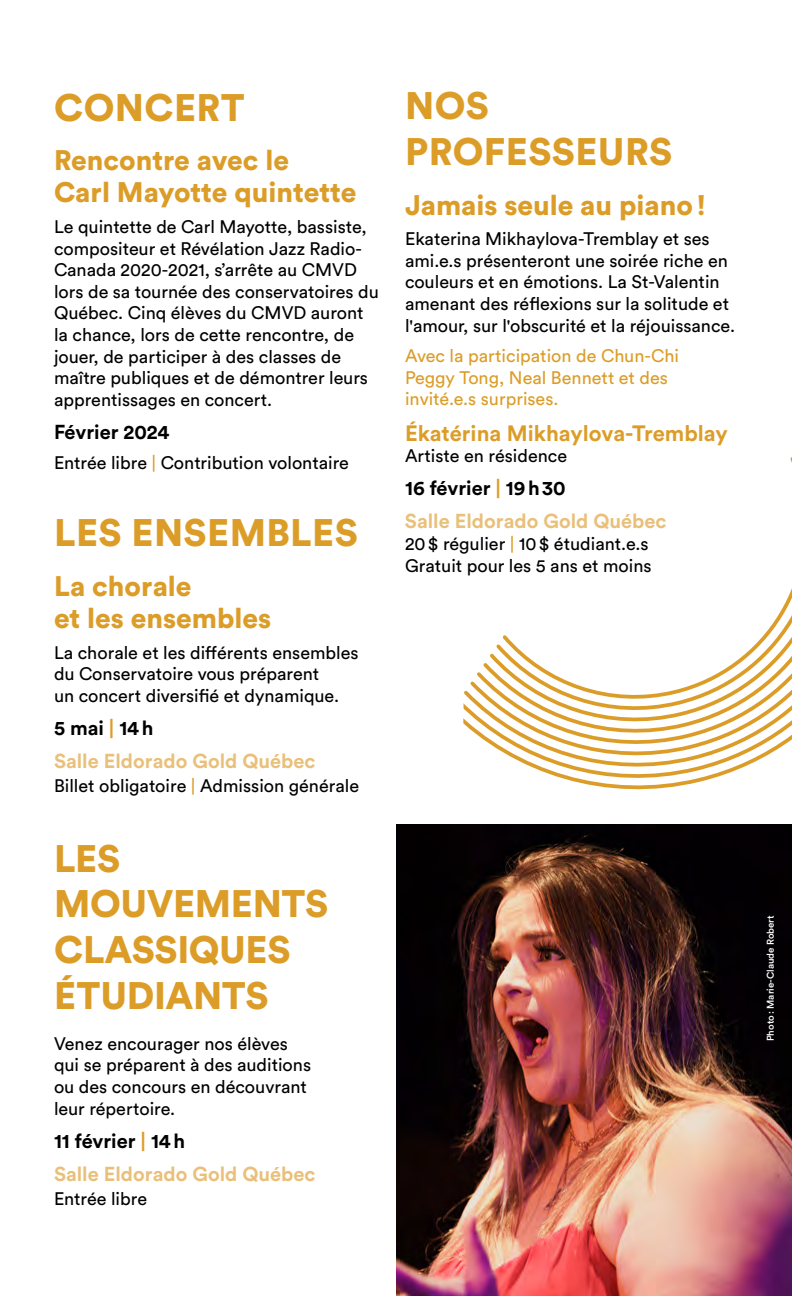
<style>
.page{position:relative;width:792px;height:1296px;background:#fff}
.page>*{position:absolute;margin:0;border:0;box-sizing:border-box;transform-origin:0 0}
.t1{font:900 38px/45.6px "Circular Std";letter-spacing:.005em;color:#dc9d28}
.t2{font:900 28px/32px "Circular Std";color:#dc9d28}
.t3{font:700 22px "Circular Std";color:#dc9d28}
.t4{font:700 20px/33px "Circular Std";color:#e9c07a}
.t5{font:700 20px "Circular Std";color:#000}
.t6{font:18px/21.6px "Circular Std";color:#000}
.t7{font:18px/21.6px "Circular Std";color:#dc9d28}
.t8{font:500 9.8px "Circular Std";color:#fff}
.s1{color:#dc9d28}
.s2{color:#000}
</style>
<div class="page">
<img style="left:396px;top:825px;width:396px;height:471px">
<svg style="left:463px;top:457px;width:329px;height:333px"></svg>
<h1 class="t1" style="left:54px;top:84px;width:192px">CONCERT</h1>
<h1 class="t1" style="left:405px;top:82px;width:269px">NOS<br>PROFESSEURS</h1>
<h2 class="t2" style="left:54px;top:144px;width:304px">Rencontre avec le<br>Carl Mayotte quintette</h2>
<p class="t6" style="left:54px;top:216px;width:326px">Le quintette de Carl Mayotte, bassiste, compositeur et Révélation Jazz Radio-Canada 2020-2021, s’arrête au CMVD lors de sa tournée des conservatoires du Québec. Cinq élèves du CMVD auront la chance, lors de cette rencontre, de jouer, de participer à des classes de maître publiques et de démontrer leurs apprentissages en concert.</p>
<p class="t5" style="left:54px;top:419px;width:117px">Février 2024</p>
<p class="t6" style="left:54px;top:452px;width:297px">Entrée libre <span class="s1">|</span> Contribution volontaire</p>
<h2 class="t2" style="left:405px;top:188px;width:303px">Jamais seule au piano!</h2>
<p class="t6" style="left:405px;top:228px;width:332px">Ekaterina Mikhaylova-Tremblay et ses ami.e.s présenteront une soirée riche en couleurs et en émotions. La St-Valentin amenant des réflexions sur la solitude et l'amour, sur l'obscurité et la réjouissance.</p>
<p class="t7" style="left:405px;top:345px;width:276px">Avec la participation de Chun-Chi<br>Peggy Tong, Neal Bennett et des invité.e.s surprises.</p>
<p class="t3" style="left:405px;top:419px;width:324px">Ékatérina Mikhaylova-Tremblay</p>
<p class="t6" style="left:405px;top:445px;width:164px">Artiste en résidence</p>
<p class="t4" style="left:405px;top:471px;width:263px"><span class="s2">16 février</span> <span class="s1">|</span> <span class="s2">19h30<br></span>Salle Eldorado Gold Québec</p>
<p class="t6" style="left:405px;top:533px;width:248px">20$ régulier <span class="s1">|</span> 10$ étudiant.e.s<br>Gratuit pour les 5 ans et moins</p>
<h1 class="t1" style="left:54px;top:509px;width:305px">LES ENSEMBLES</h1>
<h2 class="t2" style="left:54px;top:569px;width:219px">La chorale<br>et les ensembles</h2>
<p class="t6" style="left:54px;top:641px;width:306px">La chorale et les différents ensembles du Conservatoire vous préparent<br>un concert diversifié et dynamique.</p>
<p class="t4" style="left:54px;top:711px;width:263px"><span class="s2">5 mai</span> <span class="s1">|</span> <span class="s2">14h<br></span>Salle Eldorado Gold Québec</p>
<p class="t6" style="left:54px;top:774px;width:307px">Billet obligatoire <span class="s1">|</span> Admission générale</p>
<h1 class="t1" style="left:54px;top:835px;width:276px">LES<br>MOUVEMENTS<br>CLASSIQUES<br>ÉTUDIANTS</h1>
<p class="t6" style="left:54px;top:1032px;width:259px">Venez encourager nos élèves qui se préparent à des auditions ou des concours en découvrant leur répertoire.</p>
<p class="t4" style="left:54px;top:1124px;width:263px"><span class="s2">11 février</span> <span class="s1">|</span> <span class="s2">14h<br></span>Salle Eldorado Gold Québec</p>
<p class="t6" style="left:54px;top:1187px;width:95px">Entrée libre</p>
<p class="t8" style="left:764px;top:1041px;width:128px;rotate:-90deg">Photo: Marie-Claude Robert</p>
</div>
